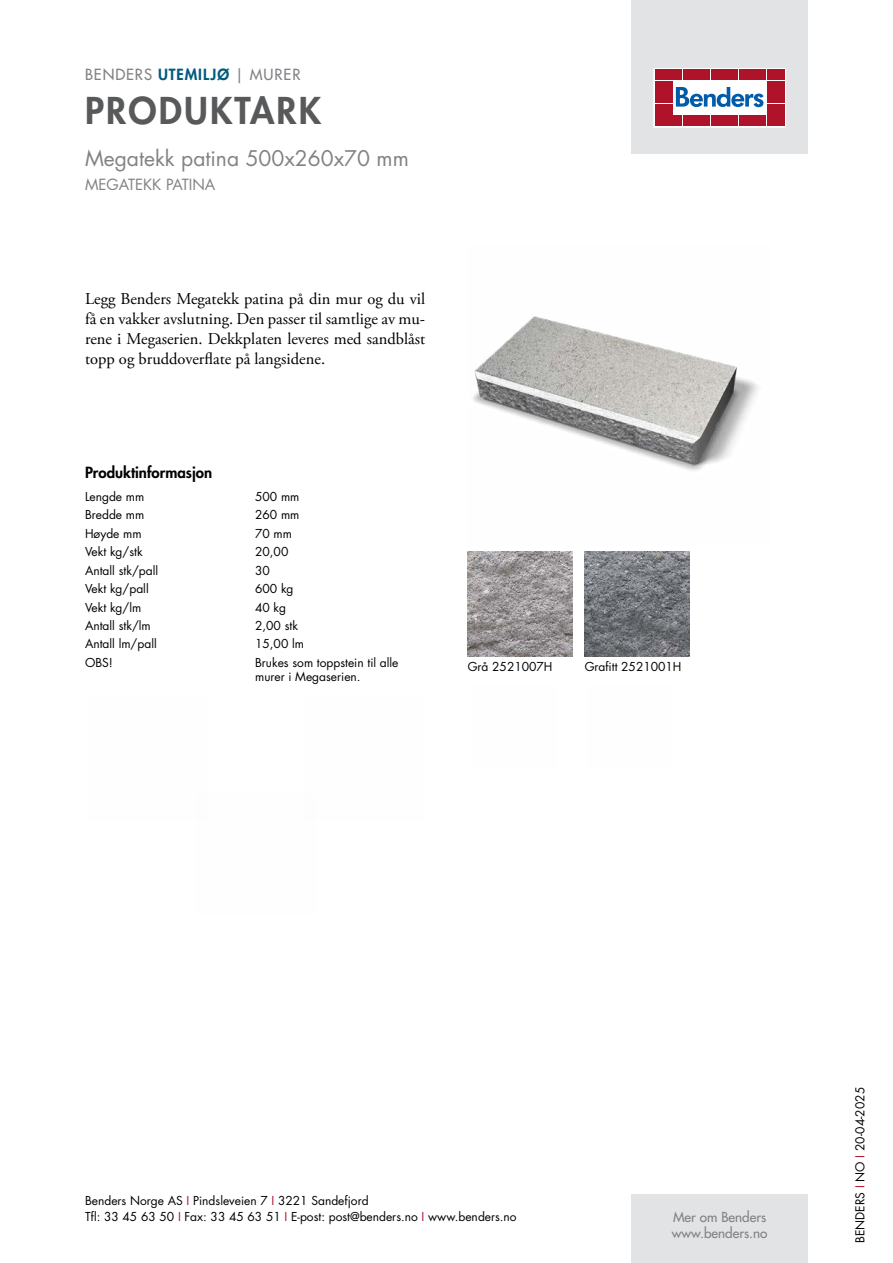
<style>
.page{position:relative;width:893px;height:1263px;background:#fff}
.page>*{position:absolute;margin:0;border:0;box-sizing:border-box;transform-origin:0 0}
.t1{font:800 36px "Futura Std";letter-spacing:.06em;color:#58595b}
.t2{font:21px "Futura Std";color:#808285}
.t3{font:16.5px/19.8px "Adobe Garamond Pro";color:#000;text-align:justify}
.t4{font:500 15px "Futura Std";letter-spacing:.06em;color:#808285}
.t5{font:800 15px "Futura Std";color:#000}
.t6{font:15px "Futura Std";color:#808285}
.t7{font:500 13.5px/16.2px "Futura Std";color:#808285}
.t8{font:12px/16.5px "Futura Std";color:#000}
.s1{font-weight:800;color:#005a7c}
.s2{color:#ae132a}
</style>
<div class="page">
<div style="left:631px;top:0;width:177px;height:153px;background:#e2e3e4"></div>
<div style="left:631px;top:1195px;width:177px;height:68px;background:#e2e3e4"></div>
<svg style="left:656px;top:70px;width:128px;height:55px;fill:#fff"></svg>
<div style="left:654px;top:68px;width:132px;height:59px;border:1px solid #fff"></div>
<div style="left:655px;top:70px;width:8px;height:10px;background:#ae132a"></div>
<div style="left:664px;top:70px;width:8px;height:10px;background:#ae132a"></div>
<div style="left:655px;top:81px;width:8px;height:10px;background:#ae132a"></div>
<div style="left:664px;top:81px;width:8px;height:10px;background:#ae132a"></div>
<div style="left:655px;top:93px;width:8px;height:10px;background:#ae132a"></div>
<div style="left:664px;top:93px;width:8px;height:10px;background:#ae132a"></div>
<div style="left:655px;top:104px;width:8px;height:11px;background:#ae132a"></div>
<div style="left:664px;top:104px;width:8px;height:11px;background:#ae132a"></div>
<div style="left:655px;top:116px;width:8px;height:10px;background:#ae132a"></div>
<div style="left:664px;top:116px;width:8px;height:10px;background:#ae132a"></div>
<div style="left:674px;top:70px;width:8px;height:10px;background:#ae132a"></div>
<div style="left:683px;top:70px;width:8px;height:10px;background:#ae132a"></div>
<div style="left:692px;top:70px;width:8px;height:10px;background:#ae132a"></div>
<div style="left:702px;top:70px;width:8px;height:10px;background:#ae132a"></div>
<div style="left:711px;top:70px;width:8px;height:10px;background:#ae132a"></div>
<div style="left:720px;top:70px;width:8px;height:10px;background:#ae132a"></div>
<div style="left:730px;top:70px;width:8px;height:10px;background:#ae132a"></div>
<div style="left:739px;top:70px;width:8px;height:10px;background:#ae132a"></div>
<div style="left:748px;top:70px;width:8px;height:10px;background:#ae132a"></div>
<div style="left:758px;top:70px;width:8px;height:10px;background:#ae132a"></div>
<div style="left:674px;top:116px;width:8px;height:10px;background:#ae132a"></div>
<div style="left:683px;top:116px;width:8px;height:10px;background:#ae132a"></div>
<div style="left:692px;top:116px;width:8px;height:10px;background:#ae132a"></div>
<div style="left:702px;top:116px;width:8px;height:10px;background:#ae132a"></div>
<div style="left:711px;top:116px;width:8px;height:10px;background:#ae132a"></div>
<div style="left:720px;top:116px;width:8px;height:10px;background:#ae132a"></div>
<div style="left:730px;top:116px;width:8px;height:10px;background:#ae132a"></div>
<div style="left:739px;top:116px;width:8px;height:10px;background:#ae132a"></div>
<div style="left:748px;top:116px;width:8px;height:10px;background:#ae132a"></div>
<div style="left:758px;top:116px;width:8px;height:10px;background:#ae132a"></div>
<div style="left:767px;top:70px;width:8px;height:10px;background:#ae132a"></div>
<div style="left:776px;top:70px;width:8px;height:10px;background:#ae132a"></div>
<div style="left:767px;top:81px;width:8px;height:10px;background:#ae132a"></div>
<div style="left:776px;top:81px;width:8px;height:10px;background:#ae132a"></div>
<div style="left:767px;top:93px;width:8px;height:10px;background:#ae132a"></div>
<div style="left:776px;top:93px;width:8px;height:10px;background:#ae132a"></div>
<div style="left:767px;top:104px;width:8px;height:11px;background:#ae132a"></div>
<div style="left:776px;top:104px;width:8px;height:11px;background:#ae132a"></div>
<div style="left:767px;top:116px;width:8px;height:10px;background:#ae132a"></div>
<div style="left:776px;top:116px;width:8px;height:10px;background:#ae132a"></div>
<svg style="left:676px;top:87px;width:87px;height:20px"></svg>
<img style="left:473px;top:316px;width:285px;height:155px">
<img style="left:468px;top:552px;width:105px;height:105px">
<img style="left:585px;top:552px;width:105px;height:105px">
<p class="t4" style="left:85px;top:65px;width:217px">BENDERS <span class="s1">UTEMILJØ</span> | MURER</p>
<h1 class="t1" style="left:85px;top:87px;width:238px">PRODUKTARK</h1>
<h2 class="t2" style="left:85px;top:144px;width:325px">Megatekk patina 500x260x70 mm</h2>
<p class="t6" style="left:85px;top:175px;width:132px">MEGATEKK PATINA</p>
<h3 class="t3" style="left:85px;top:290px;width:342px">Legg Benders Megatekk patina på din mur og du vil få en vakker avslutning. Den passer til samtlige av mu&shy;rene i Megaserien. Dekkplaten leveres med sandblåst topp og bruddoverflate på langsidene.</h3>
<p class="t5" style="left:85px;top:463px;width:129px">Produktinformasjon</p>
<p class="t8" style="left:85px;top:488px;width:61px">Lengde mm</p>
<p class="t8" style="left:255px;top:488px;width:46px">500 mm</p>
<p class="t8" style="left:85px;top:507px;width:61px">Bredde mm</p>
<p class="t8" style="left:255px;top:507px;width:46px">260 mm</p>
<p class="t8" style="left:85px;top:525px;width:58px">Høyde mm</p>
<p class="t8" style="left:255px;top:525px;width:38px">70 mm</p>
<p class="t8" style="left:85px;top:544px;width:59px">Vekt kg/stk</p>
<p class="t8" style="left:255px;top:544px;width:35px">20,00</p>
<p class="t8" style="left:85px;top:562px;width:75px">Antall stk/pall</p>
<p class="t8" style="left:255px;top:562px;width:16px">30</p>
<p class="t8" style="left:85px;top:581px;width:65px">Vekt kg/pall</p>
<p class="t8" style="left:255px;top:581px;width:40px">600 kg</p>
<p class="t8" style="left:85px;top:599px;width:58px">Vekt kg/lm</p>
<p class="t8" style="left:255px;top:599px;width:33px">40 kg</p>
<p class="t8" style="left:85px;top:617px;width:67px">Antall stk/lm</p>
<p class="t8" style="left:255px;top:617px;width:44px">2,00 stk</p>
<p class="t8" style="left:85px;top:636px;width:73px">Antall lm/pall</p>
<p class="t8" style="left:255px;top:636px;width:50px">15,00 lm</p>
<p class="t8" style="left:85px;top:654px;width:29px">OBS!</p>
<p class="t8" style="left:255px;top:655px;width:145px;line-height:14.4px">Brukes som toppstein til alle murer i Megaserien.</p>
<p class="t8" style="left:468px;top:659px;width:86px">Grå 2521007H</p>
<p class="t8" style="left:585px;top:659px;width:98px">Grafitt 2521001H</p>
<p class="t8" style="left:85px;top:1192px;width:433px">Benders Norge AS <span class="s2">I</span> Pindsleveien 7 <span class="s2">I</span> 3221 Sandefjord<br>Tfl: 33 45 63 50 <span class="s2">I</span> Fax: 33 45 63 51 <span class="s2">I</span> E-post: post@benders.no <span class="s2">I</span> www.benders.no</p>
<p class="t7" style="left:672px;top:1209px;width:97px">Mer om Benders www.benders.no</p>
<p class="t8" style="left:852px;top:1243px;width:157px;rotate:-90deg">BENDERS <span class="s2">I</span> NO <span class="s2">I</span> 20-04-2025</p>
</div>
